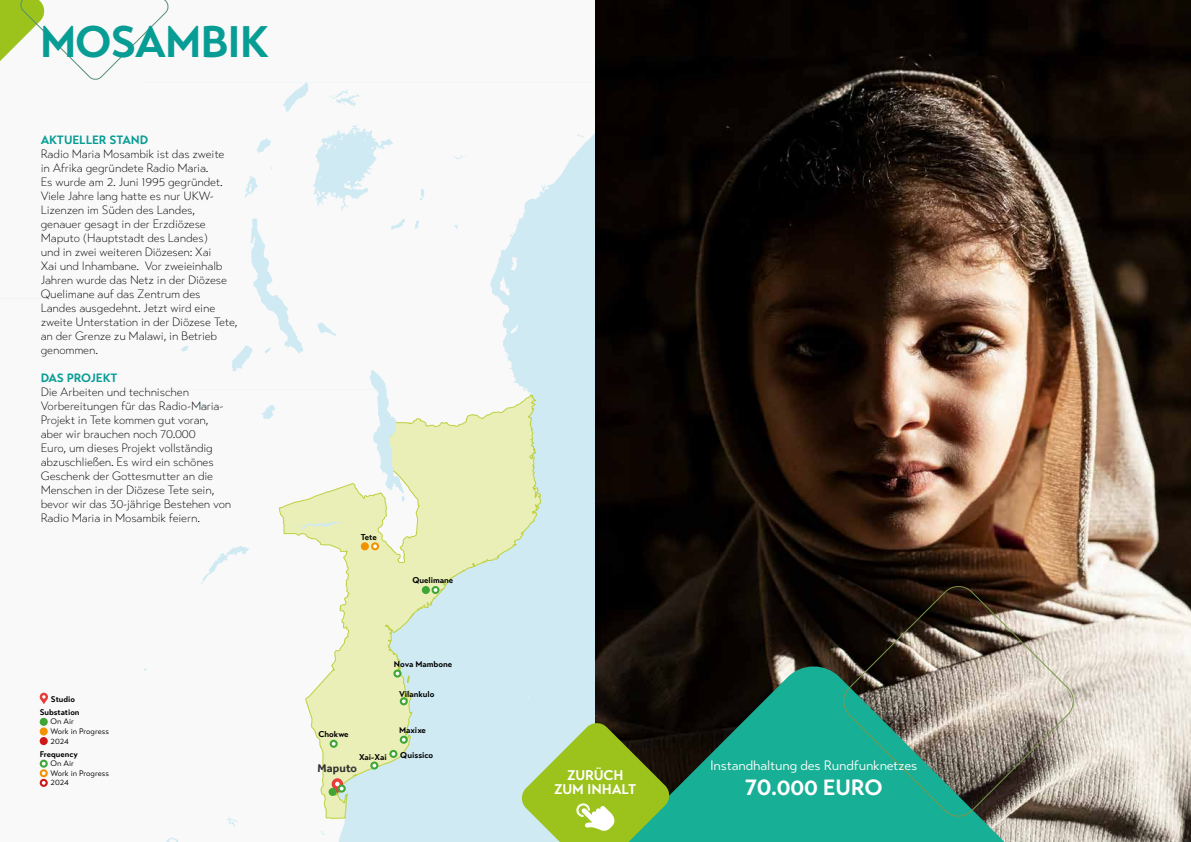
<style>
.page{position:relative;width:1191px;height:842px;background:#fff}
.page>*{position:absolute;margin:0;border:0;box-sizing:border-box;transform-origin:0 0}
.t1{font:700 44px "Transat Text";letter-spacing:-.03em;color:#079d95}
.t2{font:700 22px "Transat Text";letter-spacing:-.01em;color:#fff}
.t3{font:700 14px/14px "Transat Text";letter-spacing:-.01em;color:#fff;text-align:center}
.t4{font:13.6px "Transat Text Standard";letter-spacing:-.01em;color:#fff}
.t5{font:300 12px/14px "Transat Text";letter-spacing:-.01em;color:#000}
.t6{font:700 12px "Transat Text";letter-spacing:-.01em;color:#079d95}
.t7{font:700 11.4px "Effra";letter-spacing:.01em;color:#333}
.t8{font:700 8.5px "Transat Text";color:#000}
.t9{font:700 8.2px/13px "Transat Text";color:#000}
.t10{font:8px/9.6px "Transat Text Standard";color:#000}
</style>
<div class="page">
<div style="left:0;top:0;width:595px;height:842px;background:#f9f9f9"></div>
<svg style="left:39px;top:390px;width:548px;height:452px"></svg>
<svg style="left:405px;top:395px;width:136px;height:424px;background:#daecdb"></svg>
<svg style="left:144px;top:390px;width:261px;height:452px"></svg>
<div style="left:583px;top:133px;width:12px;height:257px;background:#cfeaf3"></div>
<svg style="left:181px;top:82px;width:402px;height:308px"></svg>
<svg style="left:431px;top:586px;width:8px;height:8px"></svg>
<svg style="left:433px;top:588px;width:4px;height:4px"></svg>
<svg style="left:393px;top:669px;width:8px;height:8px"></svg>
<svg style="left:395px;top:672px;width:4px;height:3px"></svg>
<svg style="left:400px;top:697px;width:8px;height:8px"></svg>
<svg style="left:402px;top:699px;width:4px;height:4px"></svg>
<svg style="left:400px;top:736px;width:8px;height:8px"></svg>
<svg style="left:402px;top:738px;width:4px;height:4px"></svg>
<svg style="left:389px;top:750px;width:8px;height:8px"></svg>
<svg style="left:391px;top:752px;width:4px;height:4px"></svg>
<svg style="left:370px;top:761px;width:8px;height:8px"></svg>
<svg style="left:372px;top:764px;width:4px;height:3px"></svg>
<svg style="left:330px;top:740px;width:8px;height:8px"></svg>
<svg style="left:332px;top:742px;width:3px;height:4px"></svg>
<div style="left:422px;top:586px;width:8px;height:8px;background:#3fa535;border-radius:50%"></div>
<div style="left:361px;top:542px;width:8px;height:8px;background:#f39200;border-radius:50%"></div>
<svg style="left:371px;top:542px;width:8px;height:8px"></svg>
<svg style="left:373px;top:544px;width:4px;height:4px"></svg>
<div style="left:328px;top:788px;width:9px;height:8px;background:#3fa535;border-radius:50%"></div>
<svg style="left:338px;top:784px;width:8px;height:9px"></svg>
<svg style="left:332px;top:778px;width:12px;height:15px"></svg>
<img style="left:595px;top:0;width:596px;height:842px">
<svg style="left:0;top:0;width:169px;height:80px"></svg>
<svg style="left:608px;top:663px;width:411px;height:179px;background:#197a68"></svg>
<svg style="left:841px;top:584px;width:234px;height:235px;background:#677b6d"></svg>
<svg style="left:40px;top:693px;width:8px;height:11px"></svg>
<div style="left:40px;top:718px;width:8px;height:8px;background:#3fa535;border-radius:50%"></div>
<div style="left:40px;top:727px;width:8px;height:8px;background:#f39200;border-radius:50%"></div>
<div style="left:40px;top:737px;width:8px;height:8px;background:#cd1719;border-radius:50%"></div>
<svg style="left:40px;top:760px;width:8px;height:8px"></svg>
<svg style="left:42px;top:762px;width:4px;height:3px"></svg>
<svg style="left:40px;top:769px;width:8px;height:8px"></svg>
<svg style="left:42px;top:771px;width:4px;height:4px"></svg>
<svg style="left:40px;top:779px;width:8px;height:8px"></svg>
<svg style="left:42px;top:781px;width:4px;height:4px"></svg>
<svg style="left:520px;top:722px;width:150px;height:120px;background:#90b44f"></svg>
<h1 class="t1" style="left:40px;top:15px;width:231px">MOSAMBIK</h1>
<p class="t6" style="left:41px;top:132px;width:109px">AKTUELLER STAND</p>
<p class="t5" style="left:41px;top:147px;width:198px">Radio Maria Mosambik ist das zweite<br>in Afrika gegründete Radio Maria.<br>Es wurde am 2. Juni 1995 gegründet.<br>Viele Jahre lang hatte es nur UKW-<br>Lizenzen im Süden des Landes, genauer gesagt in der Erzdiözese<br>Maputo (Hauptstadt des Landes)<br>und in zwei weiteren Diözesen: Xai<br>Xai und Inhambane. Vor zweieinhalb<br>Jahren wurde das Netz in der Diözese<br>Quelimane auf das Zentrum des<br>Landes ausgedehnt. Jetzt wird eine zweite Unterstation in der Diözese Tete, an der Grenze zu Malawi, in Betrieb genommen.</p>
<p class="t6" style="left:41px;top:370px;width:78px">DAS PROJEKT</p>
<p class="t5" style="left:41px;top:385px;width:192px">Die Arbeiten und technischen Vorbereitungen für das Radio-Maria-Projekt in Tete kommen gut voran, aber wir brauchen noch 70.000<br>Euro, um dieses Projekt vollständig abzuschließen. Es wird ein schönes Geschenk der Gottesmutter an die Menschen in der Diözese Tete sein, bevor wir das 30-jährige Bestehen von Radio Maria in Mosambik feiern.</p>
<p class="t8" style="left:361px;top:531px;width:18px">Tete</p>
<p class="t8" style="left:412px;top:575px;width:42px">Quelimane</p>
<p class="t8" style="left:394px;top:659px;width:60px">Nova Mambone</p>
<p class="t8" style="left:399px;top:689px;width:37px">Vilankulo</p>
<p class="t9" style="left:40px;top:692px;width:41px;text-indent:11px">Studio<br>Substation</p>
<p class="t10" style="left:51px;top:717px;width:60px">On Air<br>Work in Progress<br>2024</p>
<p class="t9" style="left:40px;top:747px;width:40px">Frequency</p>
<p class="t10" style="left:51px;top:759px;width:60px">On Air<br>Work in Progress<br>2024</p>
<p class="t3" style="left:554px;top:768px;width:83px">ZURÜCH<br>ZUM INHALT</p>
<p class="t8" style="left:399px;top:724px;width:29px">Maxixe</p>
<p class="t8" style="left:318px;top:728px;width:32px">Chokwe</p>
<p class="t8" style="left:359px;top:752px;width:29px">Xai-Xai</p>
<p class="t8" style="left:400px;top:749px;width:35px">Quissico</p>
<p class="t7" style="left:317px;top:762px;width:41px">Maputo</p>
<p class="t4" style="left:710px;top:757px;width:209px">Instandhaltung des Rundfunknetzes</p>
<h2 class="t2" style="left:744px;top:774px;width:139px">70.000 EURO</h2>
</div>
